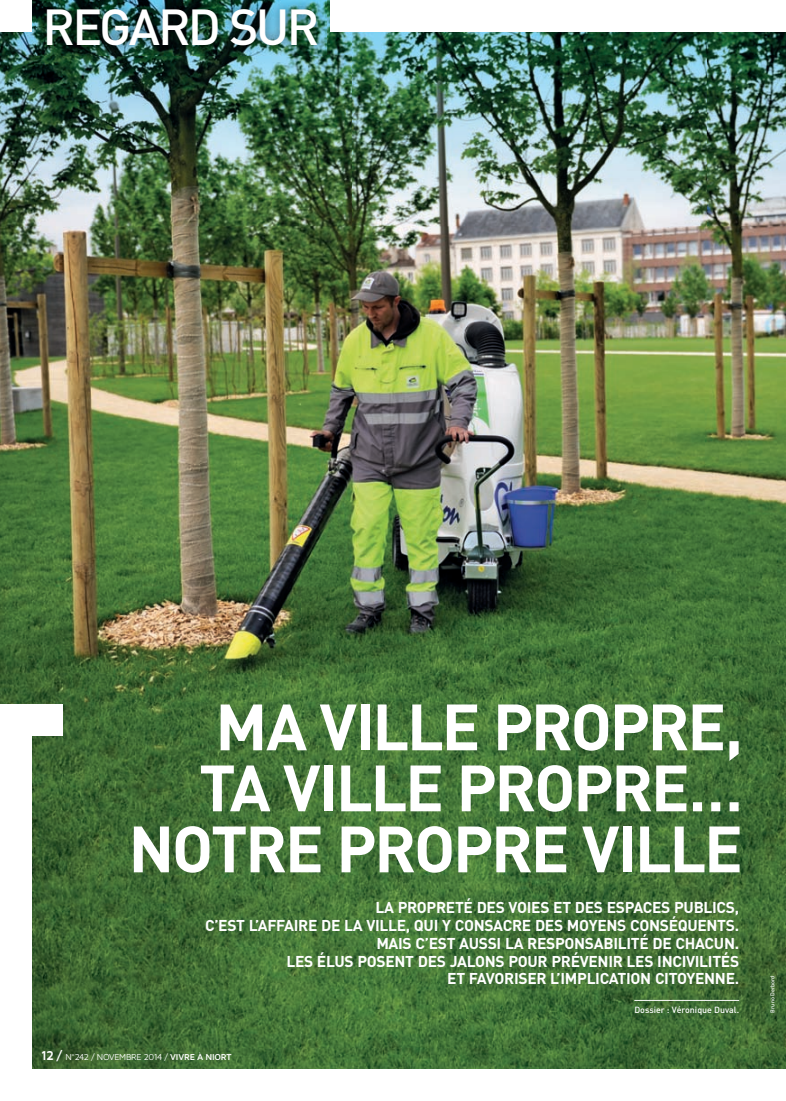
<style>
.page{position:relative;width:786px;height:1101px;background:#fff}
.page>*{position:absolute;margin:0;border:0;box-sizing:border-box;transform-origin:0 0}
.t1{font:700 64.4px/61px "DIN";letter-spacing:-.035em;color:#fff;text-align:right}
.t2{font:500 49.9px "DIN";letter-spacing:-.055em;color:#fff}
.t3{font:700 15.5px/17.8px "DIN";letter-spacing:-.02em;color:#fff;text-align:right}
.t4{font:8.9px "Maven Pro";letter-spacing:-.04em;color:#fff}
.t5{font:500 8.9px "DIN";color:#fff}
.t6{font:500 5.5px "DIN";color:#fff}
.s1{font-weight:700;font-size:13.3px}
.s2{font-weight:700}
</style>
<div class="page">
<img style="left:0;top:0;width:786px;height:1069px">
<div style="left:0;top:0;width:31px;height:31px;background:#fff"></div>
<div style="left:331px;top:0;width:455px;height:31px;background:#fff"></div>
<img style="left:37px;top:0;width:290px;height:55px">
<div style="left:0;top:704px;width:31px;height:397px;background:#fff"></div>
<div style="left:0;top:704px;width:63px;height:32px;background:#fff"></div>
<hr style="left:634px;top:1000px;width:105px;height:1px;background:#fff">
<p class="t2" style="left:42px;top:10px;width:279px">REGARD SUR</p>
<p class="t1" style="left:128px;top:704px;width:616px">MA VILLE PROPRE,<br>TA VILLE PROPRE…<br>NOTRE PROPRE VILLE</p>
<p class="t3" style="left:205px;top:901px;width:536px">LA PROPRETÉ DES VOIES ET DES ESPACES PUBLICS,<br>C’EST L’AFFAIRE DE LA VILLE, QUI Y CONSACRE DES MOYENS CONSÉQUENTS.<br>MAIS C’EST AUSSI LA RESPONSABILITÉ DE CHACUN.<br>LES ÉLUS POSENT DES JALONS POUR PRÉVENIR LES INCIVILITÉS<br>ET FAVORISER L’IMPLICATION CITOYENNE.</p>
<p class="t5" style="left:634px;top:1006px;width:106px">Dossier : Véronique Duval.</p>
<p class="t4" style="left:41px;top:1052px;width:192px"><span class="s1">12 /</span> N°242 / NOVEMBRE 2014 / <span class="s2">VIVRE À NIORT</span></p>
<p class="t6" style="left:771px;top:1013px;width:39px;rotate:-90deg">Bruno Derbord</p>
</div>
